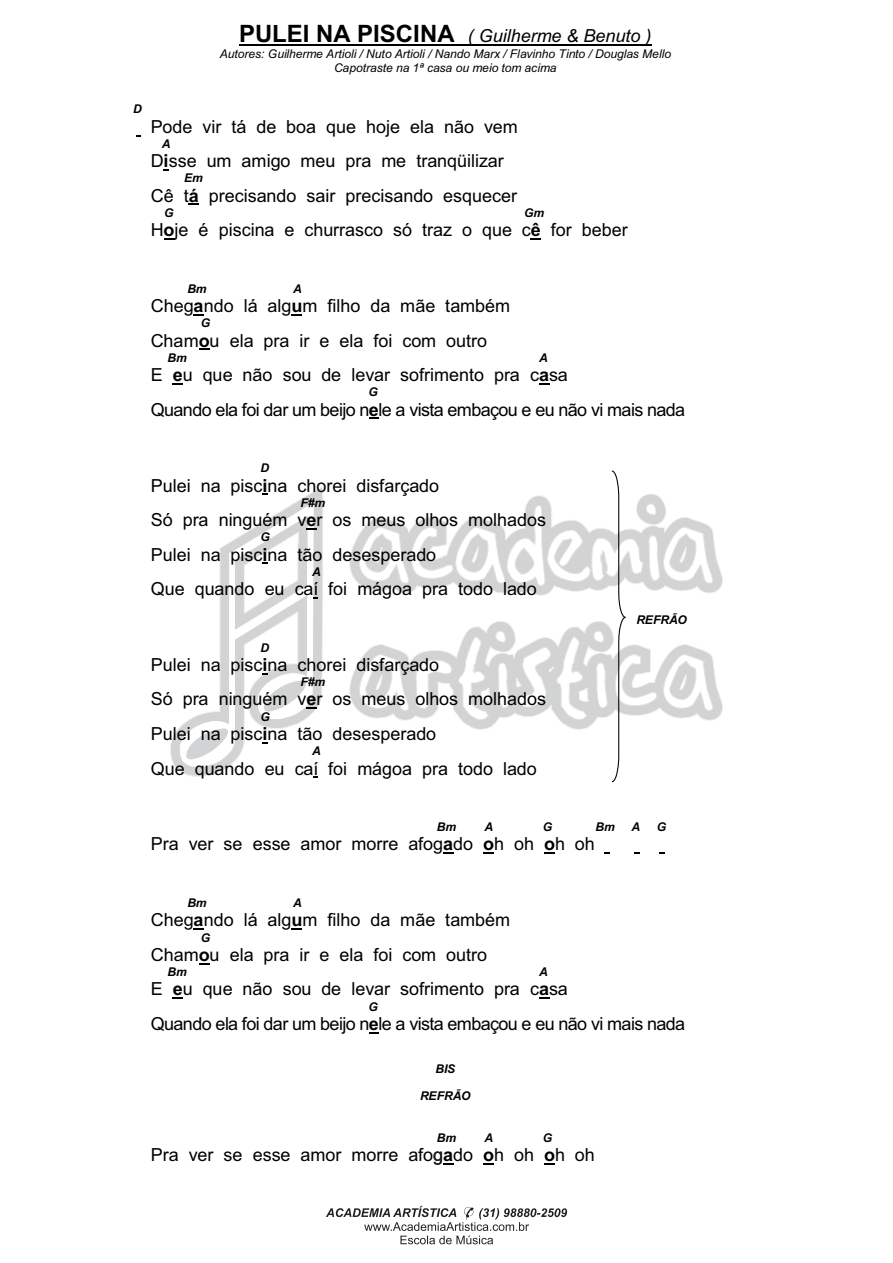
<style>
.page{position:relative;width:893px;height:1263px;background:#fff}
.page>*{position:absolute;margin:0;border:0;box-sizing:border-box;transform-origin:0 0}
.t1{font:18px "Arial";color:#000}
.t2{font:18px "Arial";letter-spacing:-.04em;color:#000}
.t3{font:italic 18px "Arial";color:#000}
.t4{font:italic 12px/13.6px "Arial";color:#000;text-align:center}
.t5{font:italic 700 12px "Arial";letter-spacing:-.01em;color:#000}
.s1{font-weight:700;font-style:normal;font-size:24px}
.s2{font-weight:700}
</style>
<div class="page">
<svg style="left:349px;top:494px;width:374px;height:236px"></svg>
<svg style="left:359px;top:503px;width:354px;height:217px"></svg>
<svg style="left:326px;top:1206px;width:241px;height:38px"></svg>
<hr style="left:239px;top:44px;width:413px;height:2px;background:#000">
<svg style="left:164px;top:238px;width:11px;height:2px"></svg>
<svg style="left:531px;top:238px;width:10px;height:2px"></svg>
<svg style="left:194px;top:314px;width:10px;height:2px"></svg>
<svg style="left:291px;top:314px;width:11px;height:2px"></svg>
<svg style="left:173px;top:383px;width:10px;height:2px"></svg>
<svg style="left:539px;top:383px;width:10px;height:2px"></svg>
<svg style="left:369px;top:417px;width:9px;height:2px"></svg>
<svg style="left:170px;top:486px;width:153px;height:292px"></svg>
<svg style="left:443px;top:852px;width:10px;height:2px"></svg>
<svg style="left:483px;top:852px;width:11px;height:2px"></svg>
<svg style="left:544px;top:852px;width:11px;height:2px"></svg>
<svg style="left:194px;top:928px;width:10px;height:2px"></svg>
<svg style="left:291px;top:928px;width:11px;height:2px"></svg>
<svg style="left:199px;top:963px;width:11px;height:2px"></svg>
<svg style="left:173px;top:997px;width:10px;height:2px"></svg>
<svg style="left:539px;top:997px;width:10px;height:2px"></svg>
<svg style="left:369px;top:1032px;width:9px;height:2px"></svg>
<svg style="left:443px;top:1163px;width:10px;height:2px"></svg>
<svg style="left:483px;top:1163px;width:11px;height:2px"></svg>
<svg style="left:544px;top:1163px;width:11px;height:2px"></svg>
<svg style="left:611px;top:470px;width:15px;height:313px"></svg>
<p class="t3" style="left:239px;top:28px;width:414px"><span class="s1">PULEI NA PISCINA</span> ( Guilherme &amp; Benuto )</p>
<p class="t4" style="left:220px;top:48px;width:453px">Autores: Guilherme Artioli / Nuto Artioli / Nando Marx / Flavinho Tinto / Douglas Mello<br>Capotraste na 1ª casa ou meio tom acima</p>
<p class="t5" style="left:133px;top:104px;width:10px">D</p>
<p class="t1" style="left:151px;top:120px;width:369px">Pode vir tá de boa que hoje ela não vem</p>
<p class="t5" style="left:162px;top:139px;width:10px">A</p>
<p class="t1" style="left:151px;top:154px;width:355px">D<span class="s2">i</span>sse um amigo meu pra me tranqüilizar</p>
<p class="t5" style="left:184px;top:174px;width:20px">Em</p>
<p class="t1" style="left:151px;top:188px;width:368px">Cê t<span class="s2">á</span> precisando sair precisando esquecer</p>
<p class="t5" style="left:164px;top:208px;width:11px">G</p>
<p class="t5" style="left:524px;top:208px;width:21px">Gm</p>
<p class="t1" style="left:151px;top:223px;width:479px">H<span class="s2">o</span>je é piscina e churrasco só traz o que c<span class="s2">ê</span> for beber</p>
<p class="t5" style="left:188px;top:284px;width:21px">Bm</p>
<p class="t5" style="left:293px;top:284px;width:10px">A</p>
<p class="t1" style="left:151px;top:299px;width:361px">Cheg<span class="s2">a</span>ndo lá alg<span class="s2">u</span>m filho da mãe também</p>
<p class="t5" style="left:201px;top:319px;width:11px">G</p>
<p class="t1" style="left:151px;top:333px;width:338px">Cham<span class="s2">o</span>u ela pra ir e ela foi com outro</p>
<p class="t5" style="left:167px;top:353px;width:21px">Bm</p>
<p class="t5" style="left:539px;top:353px;width:10px">A</p>
<p class="t1" style="left:151px;top:368px;width:419px">E <span class="s2">e</span>u que não sou de levar sofrimento pra c<span class="s2">a</span>sa</p>
<p class="t5" style="left:369px;top:387px;width:11px">G</p>
<p class="t2" style="left:151px;top:402px;width:536px">Quando ela foi dar um beijo n<span class="s2">e</span>le a vista embaçou e eu não vi mais nada</p>
<p class="t5" style="left:261px;top:463px;width:10px">D</p>
<p class="t1" style="left:151px;top:478px;width:290px">Pulei na pisc<span class="s2">i</span>na chorei disfarçado</p>
<p class="t5" style="left:300px;top:498px;width:26px">F#m</p>
<p class="t1" style="left:151px;top:513px;width:397px">Só pra ninguém v<span class="s2">e</span>r os meus olhos molhados</p>
<p class="t5" style="left:261px;top:532px;width:11px">G</p>
<p class="t1" style="left:151px;top:547px;width:287px">Pulei na pisc<span class="s2">i</span>na tão desesperado</p>
<p class="t5" style="left:312px;top:567px;width:10px">A</p>
<p class="t1" style="left:151px;top:582px;width:388px">Que quando eu caí foi mágoa pra todo lado</p>
<p class="t5" style="left:261px;top:643px;width:10px">D</p>
<p class="t1" style="left:151px;top:658px;width:290px">Pulei na pisc<span class="s2">i</span>na chorei disfarçado</p>
<p class="t5" style="left:300px;top:677px;width:26px">F#m</p>
<p class="t1" style="left:151px;top:692px;width:397px">Só pra ninguém v<span class="s2">e</span>r os meus olhos molhados</p>
<p class="t5" style="left:261px;top:712px;width:11px">G</p>
<p class="t1" style="left:151px;top:727px;width:287px">Pulei na pisc<span class="s2">i</span>na tão desesperado</p>
<p class="t5" style="left:312px;top:746px;width:10px">A</p>
<p class="t1" style="left:151px;top:761px;width:388px">Que quando eu caí foi mágoa pra todo lado</p>
<p class="t5" style="left:636px;top:615px;width:52px">REFRÃO</p>
<p class="t5" style="left:437px;top:822px;width:21px">Bm</p>
<p class="t5" style="left:484px;top:822px;width:10px">A</p>
<p class="t5" style="left:543px;top:822px;width:11px">G</p>
<p class="t5" style="left:595px;top:822px;width:21px">Bm</p>
<p class="t5" style="left:631px;top:822px;width:10px">A</p>
<p class="t5" style="left:657px;top:822px;width:11px">G</p>
<p class="t1" style="left:151px;top:837px;width:446px">Pra ver se esse amor morre afog<span class="s2">a</span>do <span class="s2">o</span>h oh <span class="s2">o</span>h oh</p>
<p class="t5" style="left:187px;top:898px;width:21px">Bm</p>
<p class="t5" style="left:293px;top:898px;width:10px">A</p>
<p class="t1" style="left:151px;top:913px;width:361px">Cheg<span class="s2">a</span>ndo lá alg<span class="s2">u</span>m filho da mãe também</p>
<p class="t5" style="left:201px;top:933px;width:11px">G</p>
<p class="t1" style="left:151px;top:948px;width:338px">Cham<span class="s2">o</span>u ela pra ir e ela foi com outro</p>
<p class="t5" style="left:167px;top:967px;width:21px">Bm</p>
<p class="t5" style="left:539px;top:967px;width:10px">A</p>
<p class="t1" style="left:151px;top:982px;width:419px">E <span class="s2">e</span>u que não sou de levar sofrimento pra c<span class="s2">a</span>sa</p>
<p class="t5" style="left:369px;top:1002px;width:11px">G</p>
<p class="t2" style="left:151px;top:1017px;width:536px">Quando ela foi dar um beijo n<span class="s2">e</span>le a vista embaçou e eu não vi mais nada</p>
<p class="t5" style="left:435px;top:1064px;width:21px">BIS</p>
<p class="t5" style="left:420px;top:1091px;width:52px">REFRÃO</p>
<p class="t5" style="left:437px;top:1133px;width:21px">Bm</p>
<p class="t5" style="left:484px;top:1133px;width:10px">A</p>
<p class="t5" style="left:543px;top:1133px;width:11px">G</p>
<p class="t1" style="left:151px;top:1148px;width:446px">Pra ver se esse amor morre afog<span class="s2">a</span>do <span class="s2">o</span>h oh <span class="s2">o</span>h oh</p>
</div>
